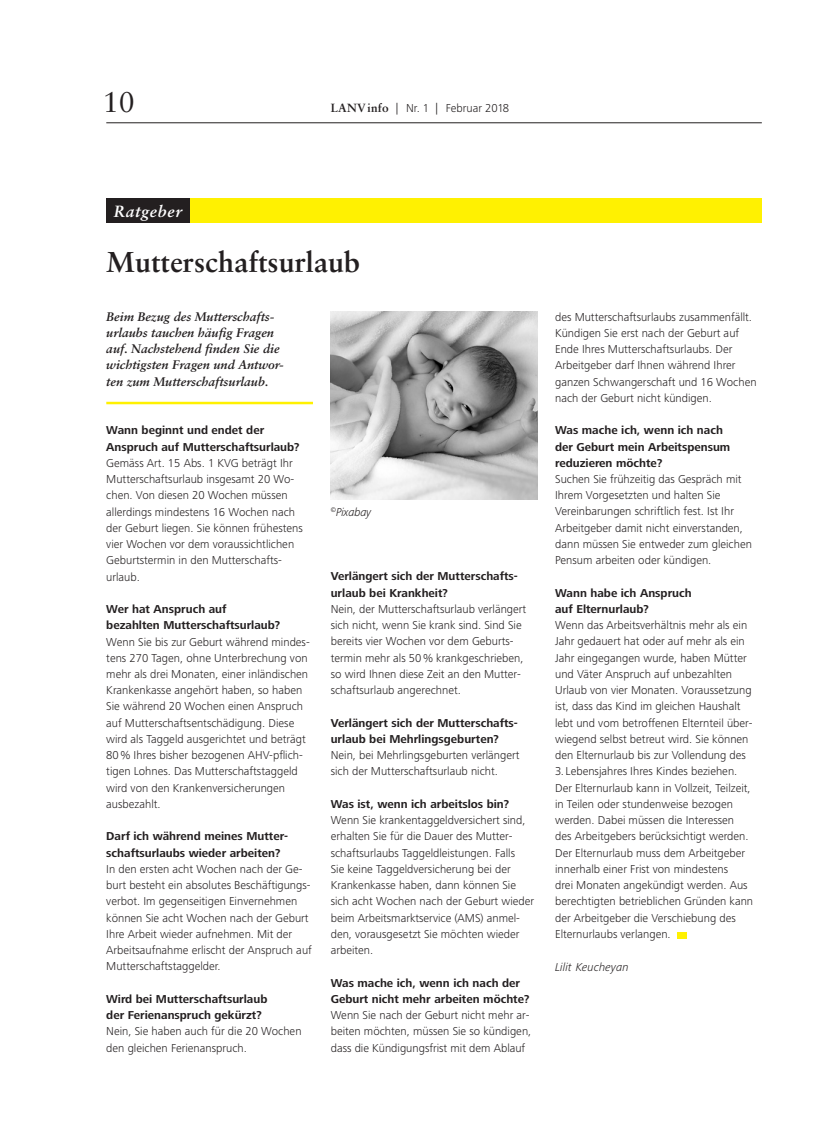
<style>
.page{position:relative;width:815px;height:1134px;background:#fff}
.page>*{position:absolute;margin:0;border:0;box-sizing:border-box;transform-origin:0 0}
.t1{font:700 28.75px "Sabon";color:#231f20}
.t2{font:28.75px "Sabon";color:#231f20}
.t3{font:italic 700 16.25px "Sabon";letter-spacing:.04em;color:#fff}
.t4{font:italic 700 12.5px/16.2px "Sabon";color:#231f20}
.t5{font:300 11.88px/16.2px "Frutiger Next LT";color:#231f20}
.t6{font:700 11.88px/16.2px "Frutiger Next LT";color:#231f20}
.t7{font:italic 300 11.88px "Frutiger Next LT";color:#231f20}
.t8{font:italic 300 11.88px "Frutiger Next LT";letter-spacing:-.02em;color:#231f20}
.s1{font-family:"Sabon";font-weight:700}
</style>
<div class="page">
<hr style="left:106px;top:123px;width:656px;height:1px;background:#231f20">
<hr style="left:106px;top:402px;width:207px;height:2px;background:#fff101">
<div style="left:171px;top:198px;width:591px;height:25px;background:#fff101"></div>
<div style="left:106px;top:198px;width:84px;height:25px;background:#231f20"></div>
<img style="left:331px;top:311px;width:206px;height:188px">
<div style="left:677px;top:932px;width:9px;height:6px;background:#fff101"></div>
<h1 class="t2" style="left:103px;top:85px;width:33px">10</h1>
<p class="t5" style="left:331px;top:100px;width:180px"><span class="s1">LANV info</span> | Nr. 1 | Februar 2018</p>
<h2 class="t3" style="left:114px;top:201px;width:69px">Ratgeber</h2>
<h1 class="t1" style="left:106px;top:244px;width:255px">Mutterschaftsurlaub</h1>
<p class="t4" style="left:106px;top:308px;width:179px">Beim Bezug des Mutterschafts&shy;urlaubs tauchen häufig Fragen auf. Nachstehend finden Sie die wichtigsten Fragen und Antwor&shy;ten zum Mutterschaftsurlaub.</p>
<p class="t6" style="left:106px;top:422px;width:195px">Wann beginnt und endet der<br>Anspruch auf Mutterschaftsurlaub?</p>
<p class="t5" style="left:106px;top:455px;width:198px">Gemäss Art. 15 Abs. 1 KVG beträgt Ihr Mutterschaftsurlaub insgesamt 20 Wo&shy;chen. Von diesen 20 Wochen müssen allerdings mindestens 16 Wochen nach der Geburt liegen. Sie können frühestens vier Wochen vor dem voraussichtlichen Geburtstermin in den Mutterschafts&shy;urlaub.</p>
<p class="t6" style="left:106px;top:601px;width:175px">Wer hat Anspruch auf bezahlten Mutterschaftsurlaub?</p>
<p class="t5" style="left:106px;top:633px;width:205px">Wenn Sie bis zur Geburt während mindes&shy;tens 270 Tagen, ohne Unterbrechung von mehr als drei Monaten, einer inländischen Krankenkasse angehört haben, so haben Sie während 20 Wochen einen Anspruch auf Mutterschaftsentschädigung. Diese wird als Taggeld ausgerichtet und beträgt 80% Ihres bisher bezogenen AHV-pflich&shy;tigen Lohnes. Das Mutterschaftstaggeld wird von den Krankenversicherungen ausbezahlt.</p>
<p class="t6" style="left:106px;top:828px;width:183px">Darf ich während meines Mutter&shy;schaftsurlaubs wieder arbeiten?</p>
<p class="t5" style="left:106px;top:861px;width:207px">In den ersten acht Wochen nach der Ge&shy;burt besteht ein absolutes Beschäftigungs&shy;verbot. Im gegenseitigen Einvernehmen können Sie acht Wochen nach der Geburt Ihre Arbeit wieder aufnehmen. Mit der Arbeitsaufnahme erlischt der Anspruch auf Mutterschaftstaggelder.</p>
<p class="t6" style="left:106px;top:991px;width:163px">Wird bei Mutterschaftsurlaub der Ferienanspruch gekürzt?</p>
<p class="t5" style="left:106px;top:1023px;width:197px">Nein, Sie haben auch für die 20 Wochen den gleichen Ferienanspruch.</p>
<p class="t8" style="left:331px;top:505px;width:42px"><sup>©</sup>Pixabay</p>
<p class="t6" style="left:331px;top:568px;width:189px">Verlängert sich der Mutterschafts&shy;urlaub bei Krankheit?</p>
<p class="t5" style="left:331px;top:601px;width:197px">Nein, der Mutterschaftsurlaub verlängert sich nicht, wenn Sie krank sind. Sind Sie bereits vier Wochen vor dem Geburts&shy;termin mehr als 50% krankgeschrieben, so wird Ihnen diese Zeit an den Mutter&shy;schaftsurlaub angerechnet.</p>
<p class="t6" style="left:331px;top:714px;width:189px">Verlängert sich der Mutterschafts&shy;urlaub bei Mehrlingsgeburten?</p>
<p class="t5" style="left:331px;top:747px;width:190px">Nein, bei Mehrlingsgeburten verlängert sich der Mutterschaftsurlaub nicht.</p>
<p class="t6" style="left:331px;top:796px;width:180px">Was ist, wenn ich arbeitslos bin?</p>
<p class="t5" style="left:331px;top:812px;width:205px">Wenn Sie krankentaggeldversichert sind, erhalten Sie für die Dauer des Mutter&shy;schaftsurlaubs Taggeldleistungen. Falls<br>Sie keine Taggeldversicherung bei der Krankenkasse haben, dann können Sie sich acht Wochen nach der Geburt wieder beim Arbeitsmarktservice (AMS) anmel&shy;den, vorausgesetzt Sie möchten wieder arbeiten.</p>
<p class="t6" style="left:331px;top:974px;width:200px">Was mache ich, wenn ich nach der<br>Geburt nicht mehr arbeiten möchte?</p>
<p class="t5" style="left:331px;top:1007px;width:202px">Wenn Sie nach der Geburt nicht mehr ar&shy;beiten möchten, müssen Sie so kündigen, dass die Kündigungsfrist mit dem Ablauf</p>
<p class="t5" style="left:555px;top:308px;width:203px">des Mutterschaftsurlaubs zusammenfällt.<br>Kündigen Sie erst nach der Geburt auf Ende Ihres Mutterschaftsurlaubs. Der Arbeitgeber darf Ihnen während Ihrer ganzen Schwangerschaft und 16 Wochen nach der Geburt nicht kündigen.</p>
<p class="t6" style="left:555px;top:422px;width:177px">Was mache ich, wenn ich nach der Geburt mein Arbeitspensum reduzieren möchte?</p>
<p class="t5" style="left:555px;top:471px;width:198px">Suchen Sie frühzeitig das Gespräch mit Ihrem Vorgesetzten und halten Sie Vereinbarungen schriftlich fest. Ist Ihr Arbeitgeber damit nicht einverstanden, dann müssen Sie entweder zum gleichen Pensum arbeiten oder kündigen.</p>
<p class="t6" style="left:555px;top:585px;width:138px">Wann habe ich Anspruch auf Elternurlaub?</p>
<p class="t5" style="left:555px;top:617px;width:199px">Wenn das Arbeitsverhältnis mehr als ein Jahr gedauert hat oder auf mehr als ein Jahr eingegangen wurde, haben Mütter und Väter Anspruch auf unbezahlten Urlaub von vier Monaten. Voraussetzung ist, dass das Kind im gleichen Haushalt lebt und vom betroffenen Elternteil über&shy;wiegend selbst betreut wird. Sie können den Elternurlaub bis zur Vollendung des</p>
<p class="t5" style="left:555px;top:763px;width:200px">3. Lebensjahres Ihres Kindes beziehen.<br>Der Elternurlaub kann in Vollzeit, Teilzeit, in Teilen oder stundenweise bezogen werden. Dabei müssen die Interessen des Arbeitgebers berücksichtigt werden.<br>Der Elternurlaub muss dem Arbeitgeber innerhalb einer Frist von mindestens<br>drei Monaten angekündigt werden. Aus berechtigten betrieblichen Gründen kann der Arbeitgeber die Verschiebung des Elternurlaubs verlangen.</p>
<p class="t7" style="left:555px;top:960px;width:75px">Lilit Keucheyan</p>
</div>
